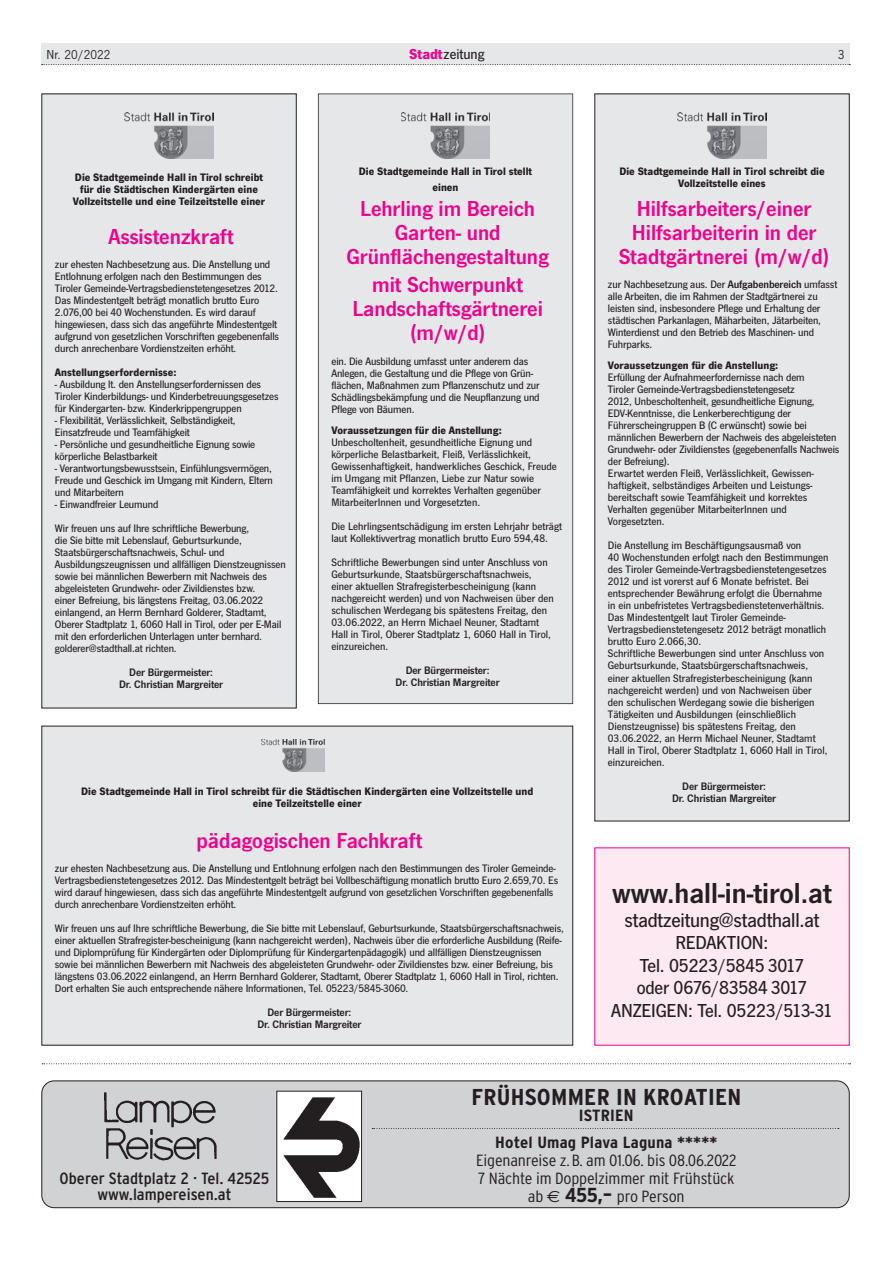
<style>
.page{position:relative;width:893px;height:1265px;background:#fff}
.page>*{position:absolute;margin:0;border:0;box-sizing:border-box;transform-origin:0 0}
.t1{font:600 30px "News Got T";color:#231f20}
.t2{font:700 condensed 22.95px "Interstate";letter-spacing:.01em;color:#231f20;scale:1.11 1}
.t3{font:600 22.5px/24px "News Got T";color:#ed028c;text-align:center}
.t4{font:500 21px "News Got T";letter-spacing:-.01em;color:#231f20}
.t5{font:500 19.5px/22.5px "News Got T";letter-spacing:-.01em;color:#231f20;text-align:center}
.t6{font:300 condensed 16.2px/18px "Interstate";letter-spacing:-.01em;color:#231f20;text-align:center;scale:1.11 1}
.t7{font:condensed 16.2px/16px "Interstate";color:#231f20;text-align:center;scale:1.11 1}
.t8{font:700 condensed 16.2px/26.5px "Interstate";letter-spacing:.01em;color:#231f20;text-align:center;scale:1.11 1}
.t9{font:500 15px "News Got T";color:#231f20}
.t10{font:13.5px "News Got T";color:#231f20}
.t11{font:500 11.25px/12px "News Got T";letter-spacing:-.01em;color:#231f20}
.t12{font:700 11.25px/12px "News Got T";color:#231f20;text-align:center}
.t13{font:600 11.25px/12px "News Got T";letter-spacing:-.01em;color:#231f20;text-align:center}
.s1{font-weight:700;color:#ed028c}
.s2{font-weight:600}
.s3{font-family:"Euro Sans";font-weight:400;font-stretch:normal}
.s4{font-weight:700;font-size:20.25px}
</style>
<div class="page">
<div style="left:41px;top:43px;width:808px;height:22px;background:#e6e7e9"></div>
<svg style="left:42px;top:64px;width:808px;height:1px"></svg>
<svg style="left:42px;top:1063px;width:808px;height:1px"></svg>
<div style="left:42px;top:1081px;width:807px;height:127px;background:#d1d2d4;border-radius:12px"></div>
<div style="left:41px;top:1080px;width:808px;height:128px;border:1px solid #231f20;border-radius:12px"></div>
<img style="left:278px;top:1093px;width:82px;height:107px">
<div style="left:276px;top:1091px;width:86px;height:111px;border:1px solid #231f20"></div>
<img style="left:104px;top:1092px;width:112px;height:35px">
<img style="left:106px;top:1127px;width:111px;height:34px">
<svg style="left:372px;top:1128px;width:467px;height:1px"></svg>
<div style="left:595px;top:94px;width:254px;height:727px;background:#e6e7e9"></div>
<img style="left:677px;top:112px;width:89px;height:47px">
<div style="left:318px;top:94px;width:255px;height:610px;background:#e6e7e9"></div>
<img style="left:401px;top:112px;width:89px;height:47px">
<div style="left:42px;top:726px;width:531px;height:319px;background:#e6e7e9"></div>
<img style="left:261px;top:739px;width:64px;height:33px">
<div style="left:42px;top:94px;width:254px;height:614px;background:#e6e7e9"></div>
<div style="left:41px;top:94px;width:256px;height:614px;border:1px solid #231f20"></div>
<img style="left:125px;top:112px;width:88px;height:47px">
<div style="left:595px;top:848px;width:254px;height:197px;background:#fce9f1"></div>
<p class="t10" style="left:47px;top:47px;width:65px">Nr. 20/2022</p>
<h3 class="t9" style="left:409px;top:46px;width:77px"><span class="s1">Stadt</span>zeitung</h3>
<p class="t10" style="left:838px;top:47px;width:8px">3</p>
<p class="t12" style="left:73px;top:171px;width:194px">Die Stadtgemeinde Hall in Tirol schreibt für die Städtischen Kindergärten eine<br>Vollzeitstelle und eine Teilzeitstelle einer</p>
<h3 class="t3" style="left:109px;top:224px;width:127px">Assistenzkraft</h3>
<p class="t11" style="left:55px;top:258px;width:226px">zur ehesten Nachbesetzung aus. Die Anstellung und Entlohnung erfolgen nach den Bestimmungen des Tiroler Gemeinde-Vertragsbedienstetengesetzes 2012.<br>Das Mindestentgelt beträgt monatlich brutto Euro 2.076,00 bei 40 Wochenstunden. Es wird darauf hingewiesen, dass sich das angeführte Mindestentgelt aufgrund von gesetzlichen Vorschriften gegebenenfalls durch anrechenbare Vordienstzeiten erhöht.</p>
<p class="t12" style="left:55px;top:366px;width:123px">Anstellungserfordernisse:</p>
<p class="t11" style="left:55px;top:378px;width:225px">- Ausbildung lt. den Anstellungserfordernissen des<br>Tiroler Kinderbildungs- und Kinderbetreuungsgesetzes für Kindergarten- bzw. Kinderkrippengruppen</p>
<p class="t11" style="left:55px;top:414px;width:182px">- Flexibilität, Verlässlichkeit, Selbständigkeit,<br>Einsatzfreude und Teamfähigkeit</p>
<p class="t11" style="left:55px;top:438px;width:202px">- Persönliche und gesundheitliche Eignung sowie körperliche Belastbarkeit</p>
<p class="t11" style="left:55px;top:462px;width:219px;text-align:justify">- Verantwortungsbewusstsein, Einfühlungsvermögen, Freude und Geschick im Umgang mit Kindern, Eltern und Mitarbeitern</p>
<p class="t11" style="left:55px;top:492px;width:196px;line-height:24px">- Einwandfreier Leumund<br>Wir freuen uns auf Ihre schriftliche Bewerbung,</p>
<p class="t11" style="left:55px;top:534px;width:232px">die Sie bitte mit Lebenslauf, Geburtsurkunde, Staatsbürgerschaftsnachweis, Schul- und Ausbildungszeugnissen und allfälligen Dienstzeugnissen sowie bei männlichen Bewerbern mit Nachweis des abgeleisteten Grundwehr- oder Zivildienstes bzw.<br>einer Befreiung, bis längstens Freitag, 03.06.2022 einlangend, an Herrn Bernhard Golderer, Stadtamt, Oberer Stadtplatz 1, 6060 Hall in Tirol, oder per E-Mail mit den erforderlichen Unterlagen unter bernhard. golderer@stadthall.at richten.</p>
<p class="t13" style="left:119px;top:666px;width:106px">Der Bürgermeister:<br>Dr. Christian Margreiter</p>
<p class="t12" style="left:359px;top:162px;width:175px;line-height:16.2px">Die Stadtgemeinde Hall in Tirol stellt einen</p>
<h3 class="t3" style="left:346px;top:195px;width:204px">Lehrling im Bereich<br>Garten- und<br>Grünflächengestaltung</h3>
<h3 class="t3" style="left:352px;top:272px;width:192px">mit Schwerpunkt<br>Landschaftsgärtnerei (m/w/d)</h3>
<p class="t11" style="left:331px;top:355px;width:210px">ein. Die Ausbildung umfasst unter anderem das Anlegen, die Gestaltung und die Pflege von Grün&shy;flächen, Maßnahmen zum Pflanzenschutz und zur Schädlingsbekämpfung und die Neupflanzung und Pflege von Bäumen.</p>
<p class="t12" style="left:331px;top:423px;width:172px">Voraussetzungen für die Anstellung:</p>
<p class="t11" style="left:331px;top:436px;width:227px">Unbescholtenheit, gesundheitliche Eignung und körperliche Belastbarkeit, Fleiß, Verlässlichkeit, Gewissenhaftigkeit, handwerkliches Geschick, Freude im Umgang mit Pflanzen, Liebe zur Natur sowie Teamfähigkeit und korrektes Verhalten gegenüber MitarbeiterInnen und Vorgesetzten.</p>
<p class="t11" style="left:331px;top:520px;width:232px">Die Lehrlingsentschädigung im ersten Lehrjahr beträgt laut Kollektivvertrag monatlich brutto Euro 594,48.</p>
<p class="t11" style="left:331px;top:556px;width:224px">Schriftliche Bewerbungen sind unter Anschluss von Geburtsurkunde, Staatsbürgerschaftsnachweis, einer aktuellen Strafregisterbescheinigung (kann nachgereicht werden) und von Nachweisen über den schulischen Werdegang bis spätestens Freitag, den 03.06.2022, an Herrn Michael Neuner, Stadtamt Hall in Tirol, Oberer Stadtplatz 1, 6060 Hall in Tirol, einzureichen.</p>
<p class="t13" style="left:395px;top:664px;width:106px">Der Bürgermeister:<br>Dr. Christian Margreiter</p>
<p class="t12" style="left:81px;top:784px;width:453px">Die Stadtgemeinde Hall in Tirol schreibt für die Städtischen Kindergärten eine Vollzeitstelle und eine Teilzeitstelle einer</p>
<h3 class="t3" style="left:196px;top:828px;width:227px">pädagogischen Fachkraft</h3>
<p class="t11" style="left:55px;top:862px;width:505px">zur ehesten Nachbesetzung aus. Die Anstellung und Entlohnung erfolgen nach den Bestimmungen des Tiroler Gemeinde-Vertragsbedienstetengesetzes 2012. Das Mindestentgelt beträgt bei Vollbeschäftigung monatlich brutto Euro 2.659,70. Es wird darauf hingewiesen, dass sich das angeführte Mindestentgelt aufgrund von gesetzlichen Vorschriften gegebenenfalls durch anrechenbare Vordienstzeiten erhöht.</p>
<p class="t11" style="left:55px;top:922px;width:510px">Wir freuen uns auf Ihre schriftliche Bewerbung, die Sie bitte mit Lebenslauf, Geburtsurkunde, Staatsbürgerschaftsnachweis, einer aktuellen Strafregister-bescheinigung (kann nachgereicht werden), Nachweis über die erforderliche Ausbildung (Reife&shy;und Diplomprüfung für Kindergärten oder Diplomprüfung für Kindergartenpädagogik) und allfälligen Dienstzeugnissen sowie bei männlichen Bewerbern mit Nachweis des abgeleisteten Grundwehr- oder Zivildienstes bzw. einer Befreiung, bis längstens 03.06.2022 einlangend, an Herrn Bernhard Golderer, Stadtamt, Oberer Stadtplatz 1, 6060 Hall in Tirol, richten.<br>Dort erhalten Sie auch entsprechende nähere Informationen, Tel. 05223/5845-3060.</p>
<p class="t13" style="left:257px;top:1006px;width:106px">Der Bürgermeister:<br>Dr. Christian Margreiter</p>
<p class="t12" style="left:619px;top:164px;width:207px">Die Stadtgemeinde Hall in Tirol schreibt die<br>Vollzeitstelle eines</p>
<h3 class="t3" style="left:618px;top:195px;width:212px">Hilfsarbeiters/einer<br>Hilfsarbeiterin in der<br>Stadtgärtnerei (m/w/d)</h3>
<p class="t11" style="left:608px;top:278px;width:231px">zur Nachbesetzung aus. Der <span class="s2">Aufgabenbereich</span> umfasst alle Arbeiten, die im Rahmen der Stadtgärtnerei zu leisten sind, insbesondere Pflege und Erhaltung der städtischen Parkanlagen, Mäharbeiten, Jätarbeiten, Winterdienst und den Betrieb des Maschinen- und Fuhrparks.</p>
<p class="t12" style="left:608px;top:359px;width:172px">Voraussetzungen für die Anstellung:</p>
<p class="t11" style="left:608px;top:371px;width:233px">Erfüllung der Aufnahmeerfordernisse nach dem<br>Tiroler Gemeinde-Vertragsbedienstetengesetz<br>2012, Unbescholtenheit, gesundheitliche Eignung, EDV-Kenntnisse, die Lenkerberechtigung der Führerscheingruppen B (C erwünscht) sowie bei männlichen Bewerbern der Nachweis des abgeleisteten Grundwehr- oder Zivildienstes (gegebenenfalls Nachweis der Befreiung).<br>Erwartet werden Fleiß, Verlässlichkeit, Gewissen&shy;haftigkeit, selbständiges Arbeiten und Leistungs&shy;bereitschaft sowie Teamfähigkeit und korrektes Verhalten gegenüber MitarbeiterInnen und Vorgesetzten.</p>
<p class="t11" style="left:608px;top:539px;width:222px">Die Anstellung im Beschäftigungsausmaß von<br>40 Wochenstunden erfolgt nach den Bestimmungen des Tiroler Gemeinde-Vertragsbedienstetengesetzes 2012 und ist vorerst auf 6 Monate befristet. Bei entsprechender Bewährung erfolgt die Übernahme in ein unbefristetes Vertragsbedienstetenverhältnis.<br>Das Mindestentgelt laut Tiroler Gemeinde-Vertragsbedienstetengesetz 2012 beträgt monatlich brutto Euro 2.066,30.<br>Schriftliche Bewerbungen sind unter Anschluss von Geburtsurkunde, Staatsbürgerschaftsnachweis, einer aktuellen Strafregisterbescheinigung (kann nachgereicht werden) und von Nachweisen über den schulischen Werdegang sowie die bisherigen Tätigkeiten und Ausbildungen (einschließlich Dienstzeugnisse) bis spätestens Freitag, den 03.06.2022, an Herrn Michael Neuner, Stadtamt Hall in Tirol, Oberer Stadtplatz 1, 6060 Hall in Tirol, einzureichen.</p>
<p class="t13" style="left:672px;top:779px;width:106px">Der Bürgermeister:<br>Dr. Christian Margreiter</p>
<h1 class="t1" style="left:612px;top:875px;width:221px">www.hall-in-tirol.at</h1>
<h3 class="t4" style="left:624px;top:908px;width:196px">stadtzeitung@stadthall.at</h3>
<h3 class="t5" style="left:611px;top:931px;width:223px">REDAKTION:<br>Tel. 05223/5845 3017<br>oder 0676/83584 3017<br>ANZEIGEN: Tel. 05223/513-31</h3>
<h3 class="t7" style="left:60px;top:1170px;width:190px">Oberer Stadtplatz 2 · Tel. 42525 www.lampereisen.at</h3>
<h2 class="t2" style="left:471px;top:1084px;width:245px">FRÜHSOMMER IN KROATIEN</h2>
<h3 class="t8" style="left:495px;top:1102px;width:202px">ISTRIEN<br>Hotel Umag Plava Laguna *****</h3>
<h3 class="t6" style="left:476px;top:1151px;width:236px">Eigenanreise z.B. am 01.06. bis 08.06.2022<br>7 Nächte im Doppelzimmer mit Frühstück ab <span class="s3">€</span> <span class="s4">455,–</span> pro Person</h3>
</div>
